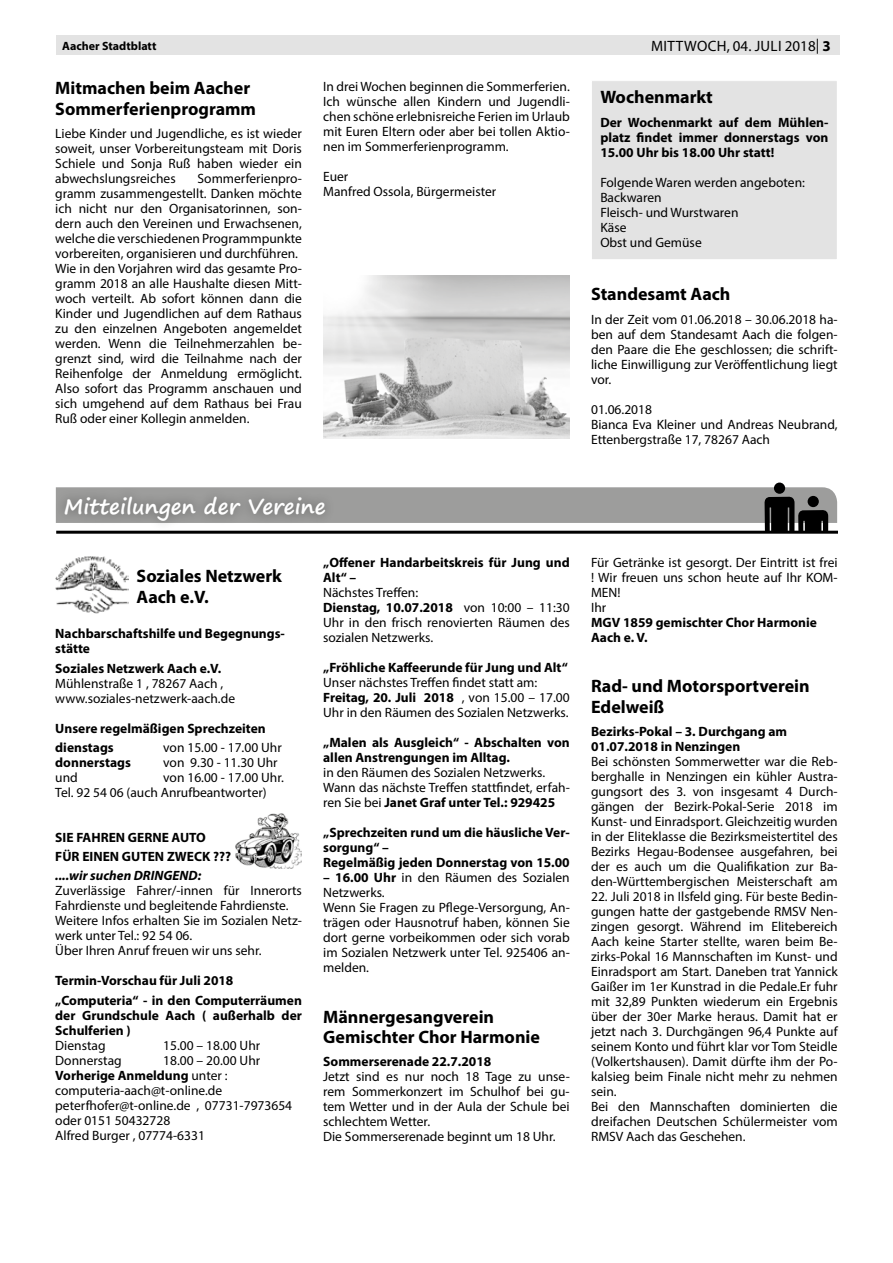
<style>
.page{position:relative;width:893px;height:1263px;background:#fff}
.page>*{position:absolute;margin:0;border:0;box-sizing:border-box;transform-origin:0 0}
.t1{font:700 21px "Segoe Print";color:#fff}
.t2{font:700 18px/20.2px "Myriad Pro";color:#000}
.t3{font:15px "Myriad Pro";letter-spacing:.02em;color:#000}
.t4{font:13.5px/15px "Myriad Pro";color:#000}
.t5{font:700 13.5px/15px "Myriad Pro";color:#000}
.t6{font:italic 700 13.5px "Myriad Pro";color:#000}
.t7{font:700 12px "Myriad Pro";color:#000}
.s1{font-weight:700}
</style>
<div class="page">
<div style="left:56px;top:36px;width:783px;height:19px;background:#e3e3e3"></div>
<div style="left:591px;top:81px;width:246px;height:179px;background:#e3e3e3"></div>
<div style="left:591px;top:80px;width:247px;height:180px;border:1px solid #fff"></div>
<img style="left:323px;top:275px;width:247px;height:163px">
<img style="left:55px;top:557px;width:73px;height:57px">
<div style="left:55px;top:486px;width:281px;height:46px;background:#000;opacity:.4"></div>
<hr style="left:56px;top:531px;width:782px;height:3px;background:#000">
<div style="left:774px;top:483px;width:11px;height:11px;background:#000;border-radius:50%"></div>
<svg style="left:56px;top:487px;width:781px;height:44px;background:#a2a2a1"></svg>
<img style="left:236px;top:813px;width:66px;height:55px">
<p class="t7" style="left:62px;top:38px;width:96px">Aacher Stadtblatt</p>
<p class="t3" style="left:651px;top:37px;width:22px">Mittw</p>
<p class="t3" style="left:697px;top:37px;width:135px">och, 04. ju li 2018| <span class="s1">3</span></p>
<h2 class="t2" style="left:55px;top:78px;width:202px">Mitmachen beim Aacher<br>Sommerferienprogramm</h2>
<p class="t4" style="left:55px;top:126px;width:248px;text-align:justify">Liebe Kinder und Jugendliche, es ist wieder soweit, unser Vorbereitungsteam mit Doris Schiele und Sonja Ruß haben wieder ein abwechslungsreiches</p>
<p class="t4" style="left:323px;top:79px;width:248px;text-align:justify">In drei Wochen beginnen die Sommerferien.<br>Ich wünsche allen Kindern und Jugendli&shy;chen schöne erlebnisreiche Ferien im Urlaub mit Euren Eltern oder aber bei tollen Aktio&shy;nen im Sommerferienprogramm.</p>
<p class="t4" style="left:323px;top:169px;width:175px">Euer<br>Manfred Ossola, Bürgermeister</p>
<h2 class="t2" style="left:600px;top:86px;width:114px">Wochenmarkt</h2>
<p class="t5" style="left:600px;top:114px;width:230px;text-align:justify">Der Wochenmarkt auf dem Mühlen&shy;platz findet immer donnerstags von 15.00 Uhr bis 18.00 Uhr statt!</p>
<p class="t4" style="left:600px;top:174px;width:206px">Folgende Waren werden angeboten:<br>Backwaren<br>Fleisch- und Wurstwaren<br>Käse<br>Obst und Gemüse</p>
<p class="t4" style="left:55px;top:171px;width:248px;text-indent:142px">Sommerferienpro&shy;gramm zusammengestellt. Danken möchte ich nicht nur den Organisatorinnen, son&shy;dern auch den Vereinen und Erwachsenen, welche die verschiedenen Programmpunkte vorbereiten, organisieren und durchführen.<br>Wie in den Vorjahren wird das gesamte Pro&shy;gramm 2018 an alle Haushalte diesen Mitt&shy;woch verteilt. Ab sofort können dann die Kinder und Jugendlichen auf dem Rathaus zu den einzelnen Angeboten angemeldet werden. Wenn die Teilnehmerzahlen be&shy;grenzt sind, wird die Teilnahme nach der Reihenfolge der Anmeldung ermöglicht.<br>Also sofort das Programm anschauen und sich umgehend auf dem Rathaus bei Frau Ruß oder einer Kollegin anmelden.</p>
<h2 class="t2" style="left:591px;top:283px;width:141px">Standesamt Aach</h2>
<p class="t4" style="left:591px;top:311px;width:248px;text-align:justify">In der Zeit vom 01.06.2018 – 30.06.2018 ha&shy;ben auf dem Standesamt Aach die folgen&shy;den Paare die Ehe geschlossen; die schrift&shy;liche Einwilligung zur Veröffentlichung liegt vor.</p>
<p class="t4" style="left:591px;top:401px;width:248px">01.06.2018<br>Bianca Eva Kleiner und Andreas Neubrand,<br>Ettenbergstraße 17, 78267 Aach</p>
<h1 class="t1" style="left:64px;top:488px;width:263px">Mitteilungen der Vereine</h1>
<p class="t5" style="left:323px;top:555px;width:248px">„Offener Handarbeitskreis für Jung und<br>Alt“ –</p>
<p class="t4" style="left:323px;top:585px;width:248px">Nächstes Treffen:<br><span class="s1">Dienstag, 10.07.2018</span> von 10:00 – 11:30<br>Uhr in den frisch renovierten Räumen des sozialen Netzwerks.</p>
<p class="t5" style="left:323px;top:660px;width:246px">„Fröhliche Kaffeerunde für Jung und Alt“</p>
<p class="t4" style="left:323px;top:675px;width:248px">Unser nächstes Treffen findet statt am:<br><span class="s1">Freitag, 20. Juli 2018</span> , von 15.00 – 17.00<br>Uhr in den Räumen des Sozialen Netzwerks.</p>
<p class="t5" style="left:323px;top:735px;width:248px">„Malen als Ausgleich“ - Abschalten von allen Anstrengungen im Alltag.</p>
<p class="t4" style="left:323px;top:765px;width:248px">in den Räumen des Sozialen Netzwerks.<br>Wann das nächste Treffen stattfindet, erfah&shy;ren Sie bei <span class="s1">Janet Graf unter Tel.: 929425</span></p>
<p class="t5" style="left:323px;top:825px;width:248px">„Sprechzeiten rund um die häusliche Ver&shy;sorgung“ –<br>Regelmäßig jeden Donnerstag von 15.00</p>
<p class="t4" style="left:323px;top:870px;width:248px"><span class="s1">– 16.00 Uhr</span> in den Räumen des Sozialen<br>Netzwerks.<br>Wenn Sie Fragen zu Pflege-Versorgung, An&shy;trägen oder Hausnotruf haben, können Sie dort gerne vorbeikommen oder sich vorab im Sozialen Netzwerk unter Tel. 925406 an&shy;melden.</p>
<h2 class="t2" style="left:323px;top:1006px;width:218px">Männergesangverein<br>Gemischter Chor Harmonie</h2>
<p class="t5" style="left:323px;top:1054px;width:170px">Sommerserenade 22.7.2018</p>
<p class="t4" style="left:323px;top:1069px;width:248px">Jetzt sind es nur noch 18 Tage zu unse&shy;rem Sommerkonzert im Schulhof bei gu&shy;tem Wetter und in der Aula der Schule bei schlechtem Wetter.<br>Die Sommerserenade beginnt um 18 Uhr.</p>
<h2 class="t2" style="left:137px;top:564px;width:147px;line-height:21.6px">Soziales Netzwerk<br>Aach e.V.</h2>
<p class="t5" style="left:55px;top:626px;width:231px">Nachbarschaftshilfe und Begegnungs&shy;stätte</p>
<p class="t5" style="left:55px;top:660px;width:168px">Soziales Netzwerk Aach e.V.</p>
<p class="t4" style="left:55px;top:675px;width:181px">Mühlenstraße 1 , 78267 Aach , www.soziales-netzwerk-aach.de</p>
<p class="t5" style="left:55px;top:718px;width:212px;line-height:19.2px">Unsere regelmäßigen Sprechzeiten dienstags</p>
<p class="t4" style="left:163px;top:739px;width:120px">von 15.00 - 17.00 Uhr</p>
<p class="t5" style="left:55px;top:754px;width:77px">donnerstags</p>
<p class="t4" style="left:163px;top:754px;width:116px">von 9.30 - 11.30 Uhr</p>
<p class="t4" style="left:55px;top:769px;width:24px">und</p>
<p class="t4" style="left:55px;top:769px;width:230px;text-indent:108px">von 16.00 - 17.00 Uhr.<br>Tel. 92 54 06 (auch Anrufbeantworter)</p>
<p class="t5" style="left:55px;top:827px;width:177px;line-height:19.2px">SIE FAHREN GERNE AUTO<br>FÜR EINEN GUTEN ZWECK ???</p>
<p class="t6" style="left:55px;top:867px;width:147px">....wir suchen DRINGEND:</p>
<p class="t4" style="left:55px;top:883px;width:248px">Zuverlässige Fahrer/-innen für Innerorts Fahrdienste und begleitende Fahrdienste.<br>Weitere Infos erhalten Sie im Sozialen Netz&shy;werk unter Tel.: 92 54 06.<br>Über Ihren Anruf freuen wir uns sehr.</p>
<p class="t5" style="left:55px;top:971px;width:248px;line-height:19.2px">Termin-Vorschau für Juli 2018 „Computeria“ - in den Computerräumen</p>
<p class="t5" style="left:55px;top:1007px;width:248px">der Grundschule Aach ( außerhalb der<br>Schulferien )</p>
<p class="t4" style="left:55px;top:1037px;width:52px">Dienstag</p>
<p class="t4" style="left:163px;top:1037px;width:98px">15.00 – 18.00 Uhr</p>
<p class="t4" style="left:55px;top:1052px;width:68px">Donnerstag</p>
<p class="t4" style="left:55px;top:1052px;width:238px;text-indent:108px">18.00 – 20.00 Uhr<br><span class="s1">Vorherige Anmeldung</span> unter : computeria-aach@t-online.de peterfhofer@t-online.de , 07731-7973654 oder 0151 50432728<br>Alfred Burger , 07774-6331</p>
<p class="t4" style="left:591px;top:555px;width:248px">Für Getränke ist gesorgt. Der Eintritt ist frei ! Wir freuen uns schon heute auf Ihr KOM-<br>MEN!<br>Ihr</p>
<p class="t5" style="left:591px;top:615px;width:227px">MGV 1859 gemischter Chor Harmonie<br>Aach e. V.</p>
<h2 class="t2" style="left:591px;top:676px;width:220px">Rad- und Motorsportverein<br>Edelweiß</h2>
<p class="t5" style="left:591px;top:724px;width:198px">Bezirks-Pokal – 3. Durchgang am<br>01.07.2018 in Nenzingen</p>
<p class="t4" style="left:591px;top:754px;width:248px;text-align:justify">Bei schönsten Sommerwetter war die Reb&shy;berghalle in Nenzingen ein kühler Austra&shy;gungsort des 3. von insgesamt 4 Durch&shy;gängen der Bezirk-Pokal-Serie 2018 im Kunst- und Einradsport. Gleichzeitig wurden in der Eliteklasse die Bezirksmeistertitel des Bezirks Hegau-Bodensee ausgefahren, bei der es auch um die Qualifikation zur Ba&shy;den-Württembergischen Meisterschaft am</p>
<p class="t4" style="left:591px;top:889px;width:248px">22. Juli 2018 in Ilsfeld ging. Für beste Bedin&shy;gungen hatte der gastgebende RMSV Nen&shy;zingen gesorgt. Während im Elitebereich Aach keine Starter stellte, waren beim Be&shy;zirks-Pokal 16 Mannschaften im Kunst- und Einradsport am Start. Daneben trat Yannick Gaißer im 1er Kunstrad in die Pedale.Er fuhr mit 32,89 Punkten wiederum ein Ergebnis über der 30er Marke heraus. Damit hat er jetzt nach 3. Durchgängen 96,4 Punkte auf seinem Konto und führt klar vor Tom Steidle (Volkertshausen). Damit dürfte ihm der Po&shy;kalsieg beim Finale nicht mehr zu nehmen sein.<br>Bei den Mannschaften dominierten die dreifachen Deutschen Schülermeister vom RMSV Aach das Geschehen.</p>
</div>
